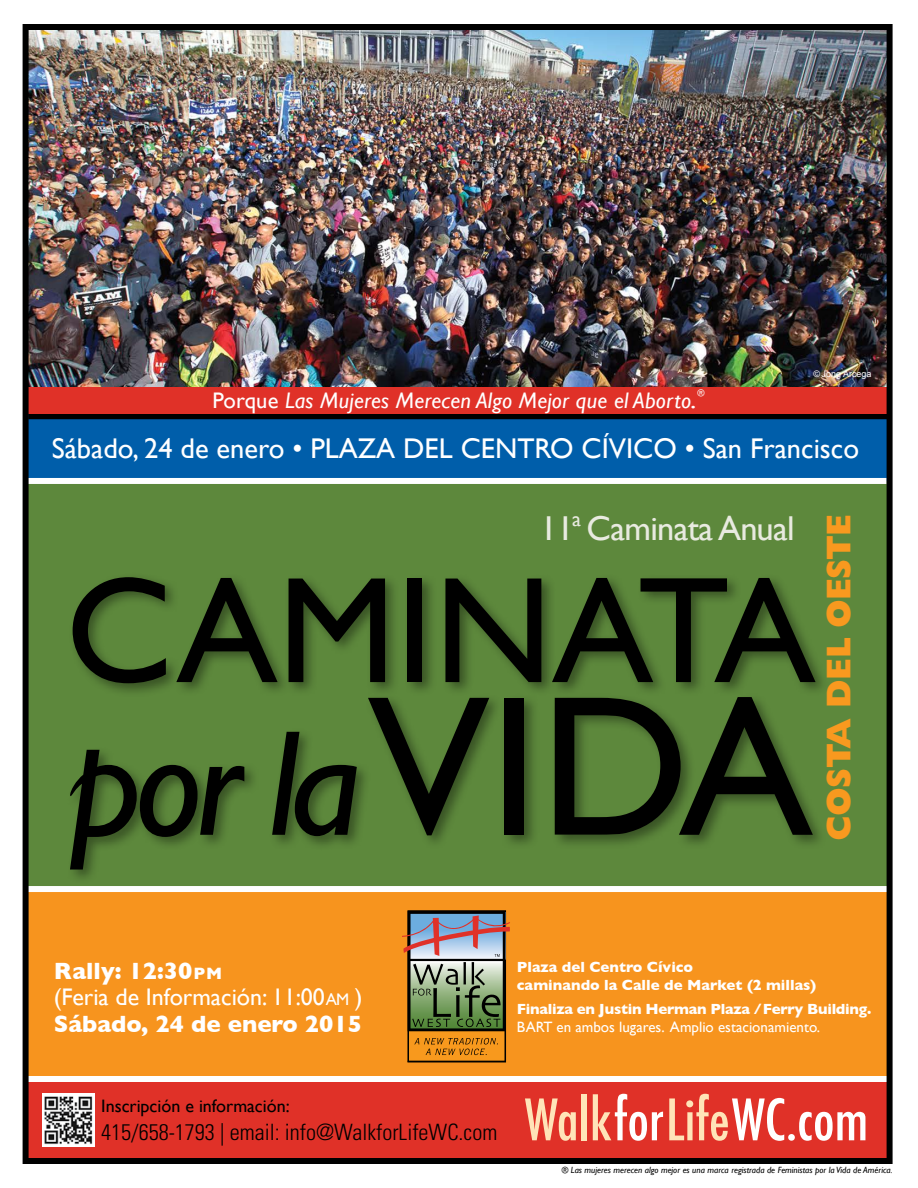
<style>
.page{position:relative;width:918px;height:1188px;background:#fff}
.page>*{position:absolute;margin:0;border:0;box-sizing:border-box;transform-origin:0 0}
.t1{font:151.8px "Gill Sans";color:#000}
.t2{font:italic 151.05px "Gill Sans";color:#000}
.t3{font:500 condensed 55.5px "Futura";color:#fff}
.t4{font:34.5px "Gill Sans";letter-spacing:-.02em;color:#e8eae0}
.t5{font:800 34.5px "Gill Sans";letter-spacing:-.02em;color:#f8991f}
.t6{font:28.5px "Gill Sans";color:#fff}
.t7{font:700 24px/26.2px "Gill Sans";color:#fff}
.t8{font:italic 22.5px "Gill Sans";letter-spacing:.01em;color:#fff}
.t9{font:300 condensed 22.5px "Univers LT Std";color:#000}
.t10{font:18px "Gill Sans";color:#000}
.t11{font:700 15px/18px "Gill Sans";color:#fff}
.t12{font:700 15px "Gill Sans";letter-spacing:-.02em;color:#fff}
.t13{font:15px "Gill Sans";color:#fff}
.t14{font:9.6px "Gill Sans";color:#fff}
.t15{font:italic 9px "Gill Sans";color:#000}
.t16{font:9px "Arial";color:#fff}
.s1{font-style:normal}
.s2{font-size:28.95px}
.s3{font-style:normal;font-size:200.7px}
.s4{font-size:16.8px}
.s5{font-weight:400}
.s6{font-weight:400;font-size:16.8px}
.s7{color:#ffe4b8}
</style>
<div class="page">
<img style="left:30px;top:31px;width:856px;height:357px">
<div style="left:27px;top:889px;width:864px;height:187px;background:#f7941e"></div>
<div style="left:27px;top:1082px;width:862px;height:78px;background:#e03128"></div>
<div style="left:25px;top:413px;width:863px;height:77px;background:#005eaa"></div>
<div style="left:27px;top:481px;width:862px;height:408px;background:#5d883c"></div>
<div style="left:67px;top:572px;width:763px;height:312px;background:#000;opacity:.39"></div>
<div style="left:25px;top:886px;width:864px;height:6px;background:#fff"></div>
<div style="left:28px;top:413px;width:862px;height:6px;background:#000"></div>
<img style="left:42px;top:1094px;width:53px;height:53px">
<div style="left:408px;top:1030px;width:97px;height:32px;background:#f8991d"></div>
<hr style="left:408px;top:1061px;width:98px;height:1px;background:#000">
<svg style="left:402px;top:911px;width:108px;height:120px;background:#888a75"></svg>
<svg style="left:414px;top:1038px;width:84px;height:17px"></svg>
<div style="left:25px;top:478px;width:862px;height:6px;background:#fff"></div>
<div style="left:28px;top:388px;width:861px;height:26px;background:#e03128"></div>
<div style="left:23px;top:24px;width:870px;height:1140px;border:6px solid #000"></div>
<h3 class="t8" style="left:212px;top:387px;width:486px"><span class="s1">Porque</span> Las Mujeres Merecen Algo Mejor que el Aborto<span class="s2">.</span></h3>
<p class="t14" style="left:697px;top:387px;width:9px">®</p>
<p class="t16" style="left:813px;top:368px;width:60px">© Jong Arcega</p>
<h3 class="t6" style="left:52px;top:432px;width:809px">Sábado, 24 de enero • PLAZA DEL CENTRO CÍVICO • San Francisco</h3>
<h3 class="t4" style="left:540px;top:508px;width:256px">11<sup>a</sup> Caminata Anual</h3>
<h1 class="t1" style="left:65px;top:542px;width:752px">CAMINATA</h1>
<h2 class="t2" style="left:68px;top:697px;width:746px">por la<span class="s3">VIDA</span></h2>
<h3 class="t5" style="left:819px;top:841px;width:329px;rotate:-90deg">COSTA DEL OESTE</h3>
<h3 class="t7" style="left:54px;top:958px;width:310px">Rally: 12:30<span class="s4">pm<br></span><span class="s5">(Feria de Información: 11:00</span><span class="s6">am</span> <span class="s5">)<br></span>Sábado, 24 de enero 2015</h3>
<h3 class="t11" style="left:517px;top:957px;width:301px">Plaza del Centro Cívico<br>caminando la Calle de Market (2 millas)</h3>
<h3 class="t12" style="left:517px;top:1000px;width:356px">Finaliza en Justin Herman Plaza /Ferry Building.</h3>
<h3 class="t13" style="left:517px;top:1018px;width:305px">BART en ambos lugares. Amplio estacionamiento.</h3>
<h3 class="t10" style="left:101px;top:1095px;width:190px">Inscripción e información:</h3>
<h3 class="t9" style="left:101px;top:1119px;width:398px">415/658-1793 | email: info@WalkforLifeWC.com</h3>
<h3 class="t3" style="left:525px;top:1084px;width:345px"><span class="s7">Walk</span>for<span class="s7">Life</span>WC.com</h3>
<p class="t15" style="left:562px;top:1165px;width:332px"><span class="s1">®</span> Las mujeres merecen algo mejor es una marca registrada de Feministas por la Vida de América.</p>
</div>
